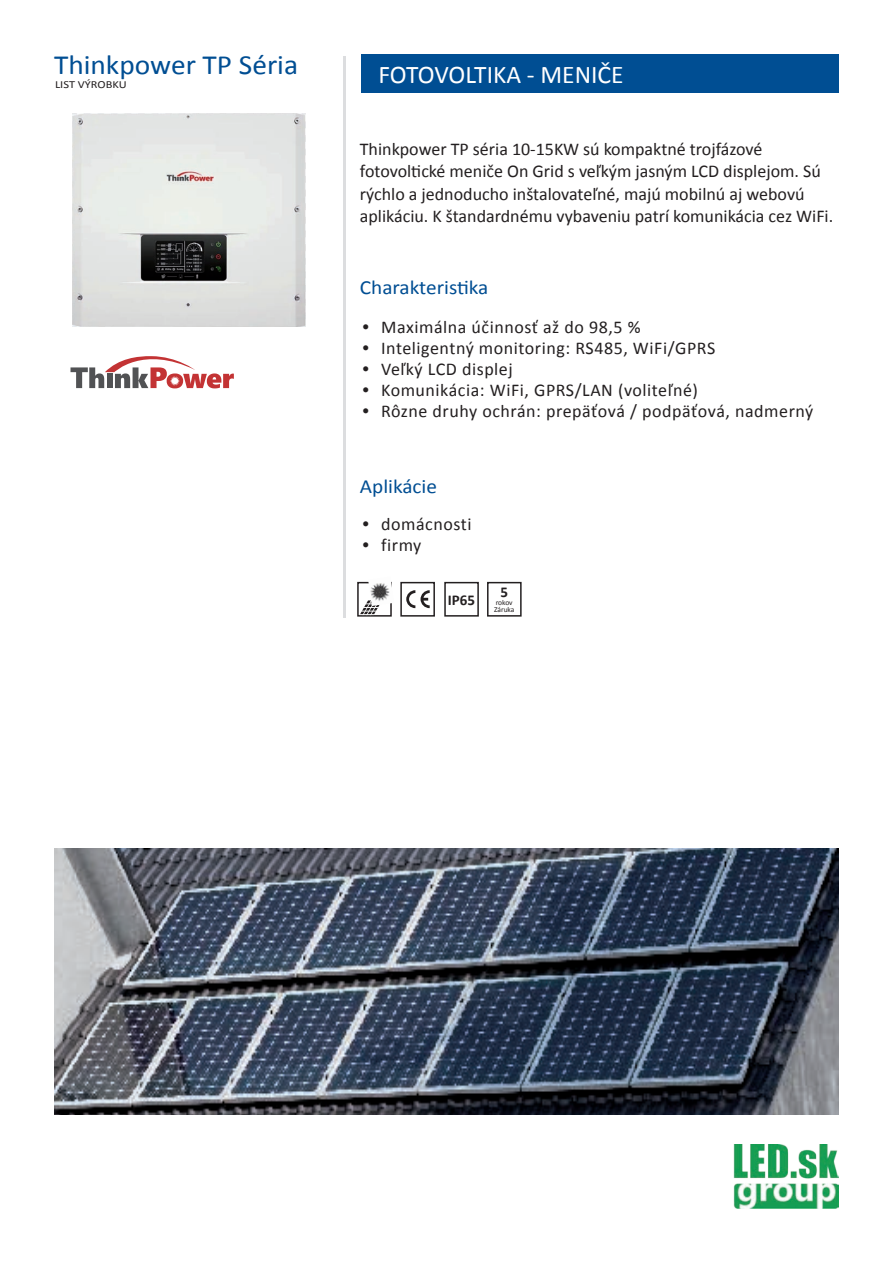
<style>
.page{position:relative;width:893px;height:1263px;background:#fff}
.page>*{position:absolute;margin:0;border:0;box-sizing:border-box;transform-origin:0 0}
.t1{font:27.75px "Calibri";color:#004e93;scale:1.06 1}
.t2{font:25.5px "Calibri";color:#fff}
.t3{font:20.1px "Calibri";color:#004e93;scale:1.06 1}
.t4{font:18px/22.5px "Calibri";color:#231f20}
.t5{font:18px/21px "Calibri";letter-spacing:.03em;color:#231f20}
.t6{font:18px/21px "Algerian";color:#231f20;text-align:justify}
.t7{font:700 15px "Calibri";color:#231f20}
.t8{font:10.8px "Calibri";color:#231f20;scale:1.15 1}
.t9{font:7.5px/7.5px "Calibri";letter-spacing:-.005em;color:#231f20}
</style>
<div class="page">
<svg style="left:71px;top:356px;width:163px;height:32px"></svg>
<img style="left:72px;top:114px;width:233px;height:212px">
<div style="left:361px;top:54px;width:478px;height:38px;background:#004e93"></div>
<hr style="left:344px;top:56px;width:2px;height:562px;background:#dcdddf">
<img style="left:54px;top:849px;width:785px;height:265px">
<div style="left:357px;top:582px;width:35px;height:35px;border:2px solid #231f20"></div>
<div style="left:444px;top:582px;width:35px;height:35px;border:2px solid #231f20"></div>
<div style="left:487px;top:582px;width:35px;height:35px;border:2px solid #231f20"></div>
<div style="left:400px;top:582px;width:35px;height:35px;border:2px solid #231f20"></div>
<svg style="left:359px;top:599px;width:23px;height:17px"></svg>
<img style="left:368px;top:581px;width:24px;height:21px">
<img style="left:368px;top:602px;width:24px;height:4px">
<svg style="left:406px;top:590px;width:9px;height:18px"></svg>
<svg style="left:421px;top:590px;width:9px;height:18px"></svg>
<img style="left:733px;top:1144px;width:106px;height:65px">
<h1 class="t1" style="left:54px;top:48px;width:232px">Thinkpower TP Séria</h1>
<p class="t8" style="left:55px;top:78px;width:64px">LIST VÝROBKU</p>
<h2 class="t2" style="left:378px;top:59px;width:247px">FOTOVOLTIKA - MENIČE</h2>
<p class="t4" style="left:360px;top:137px;width:475px">Thinkpower TP séria 10-15KW sú kompaktné trojfázové fotovoltické meniče On Grid s veľkým jasným LCD displejom. Sú rýchlo a jednoducho inštalovateľné, majú mobilnú aj webovú aplikáciu. K štandardnému vybaveniu patrí komunikácia cez WiFi.</p>
<p class="t3" style="left:360px;top:275px;width:123px">Charakteristika</p>
<p class="t6" style="left:360px;top:317px;width:14px">• • • • •</p>
<p class="t5" style="left:381px;top:316px;width:434px">Maximálna účinnosť až do 98,5 %<br>Inteligentný monitoring: RS485, WiFi/GPRS<br>Veľký LCD displej<br>Komunikácia: WiFi, GPRS/LAN (voliteľné)<br>Rôzne druhy ochrán: prepäťová / podpäťová, nadmerný</p>
<p class="t3" style="left:360px;top:474px;width:74px">Aplikácie</p>
<p class="t6" style="left:360px;top:514px;width:14px">• •</p>
<p class="t5" style="left:381px;top:512px;width:92px">domácnosti firmy</p>
<p class="t7" style="left:448px;top:591px;width:29px">IP65</p>
<p class="t7" style="left:500px;top:583px;width:9px">5</p>
<p class="t9" style="left:494px;top:598px;width:22px">rokov<br>Záruka</p>
</div>
